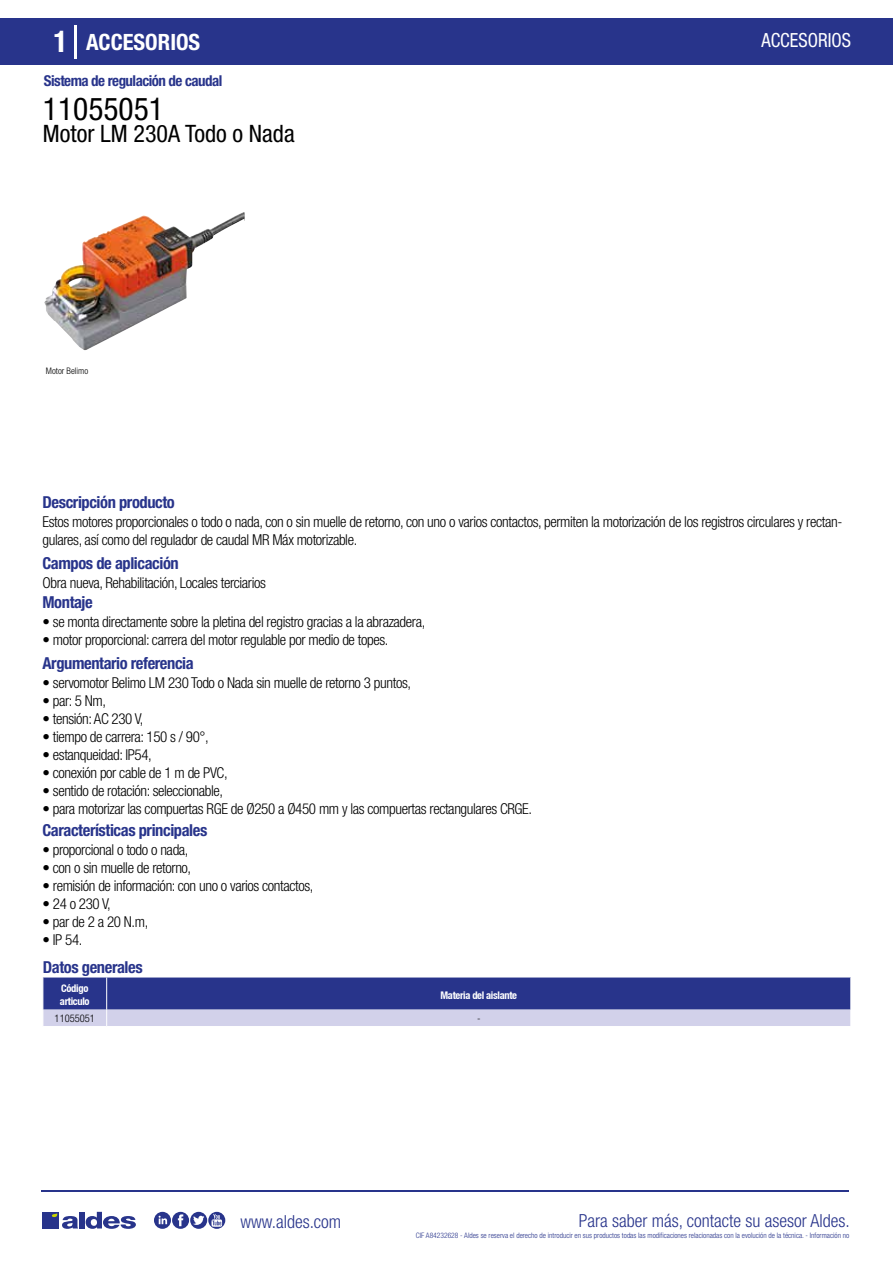
<style>
.page{position:relative;width:893px;height:1263px;background:#fff}
.page>*{position:absolute;margin:0;border:0;box-sizing:border-box;transform-origin:0 0}
.t1{font:condensed 31.5px "Helvetica Neue LT Std";color:#000}
.t2{font:condensed 24px "Helvetica Neue LT Std";color:#000}
.t3{font:700 condensed 22.5px "Helvetica Neue LT Std";color:#fff}
.t4{font:condensed 19.5px "Helvetica Neue LT Std";color:#fff;scale:.95 1}
.t5{font:300 condensed 18px "Helvetica Neue";color:#28348b}
.t6{font:700 condensed 16.5px "Helvetica Neue LT Std";letter-spacing:-.025em;color:#28348b}
.t7{font:300 condensed 15px/18px "Helvetica Neue LT Std";letter-spacing:-.025em;color:#000}
.t8{font:700 condensed 15px "Helvetica Neue LT Std";letter-spacing:-.035em;color:#28348b}
.t9{font:700 condensed 10.5px/13.5px "Helvetica Neue";letter-spacing:-.03em;color:#fff}
.t10{font:300 condensed 10.5px "Helvetica Neue";color:#000}
.t11{font:300 condensed 9px "Helvetica Neue";color:#000}
.t12{font:300 condensed 7.5px "Helvetica Neue";color:#28348b}
.s1{font-size:30px}
</style>
<div class="page">
<div style="left:0;top:18px;width:893px;height:46px;background:#28348b"></div>
<hr style="left:74px;top:25px;width:2px;height:33px;background:#fff">
<img style="left:44px;top:212px;width:200px;height:138px">
<svg style="left:43px;top:977px;width:808px;height:49px;background:#646bac"></svg>
<hr style="left:41px;top:1190px;width:808px;height:1px;background:#28348b">
<svg style="left:154px;top:1212px;width:71px;height:17px"></svg>
<div style="left:42px;top:1212px;width:17px;height:16px;background:#28348b"></div>
<div style="left:79px;top:1212px;width:5px;height:16px;background:#28348b"></div>
<svg style="left:86px;top:1212px;width:50px;height:17px"></svg>
<svg style="left:52px;top:1213px;width:26px;height:16px"></svg>
<h3 class="t3" style="left:54px;top:28px;width:148px"><span class="s1">1</span> ACCESORIOS</h3>
<h3 class="t4" style="left:761px;top:29px;width:96px">ACCESORIOS</h3>
<p class="t8" style="left:44px;top:71px;width:180px">Sistema de regulación de caudal</p>
<h1 class="t1" style="left:43px;top:91px;width:122px">11055051</h1>
<h2 class="t2" style="left:43px;top:120px;width:253px">Motor LM 230A Todo o Nada</h2>
<p class="t11" style="left:46px;top:365px;width:44px">Motor Belimo</p>
<p class="t6" style="left:43px;top:492px;width:134px">Descripción producto</p>
<p class="t7" style="left:43px;top:513px;width:801px">Estos motores proporcionales o todo o nada, con o sin muelle de retorno, con uno o varios contactos, permiten la motorización de los registros circulares y rectan&shy;gulares, así como del regulador de caudal MR Máx motorizable.</p>
<p class="t7" style="left:43px;top:573px;width:225px">Obra nueva, Rehabilitación, Locales terciarios</p>
<p class="t7" style="left:43px;top:613px;width:384px">• se monta directamente sobre la pletina del registro gracias a la abrazadera,</p>
<p class="t7" style="left:43px;top:631px;width:347px">• motor proporcional: carrera del motor regulable por medio de topes.</p>
<p class="t6" style="left:43px;top:553px;width:138px">Campos de aplicación</p>
<p class="t6" style="left:43px;top:592px;width:52px">Montaje</p>
<p class="t6" style="left:43px;top:653px;width:153px">Argumentario referencia</p>
<p class="t7" style="left:43px;top:674px;width:370px">• servomotor Belimo LM 230 Todo o Nada sin muelle de retorno 3 puntos,</p>
<p class="t7" style="left:43px;top:692px;width:65px">• par: 5 Nm,</p>
<p class="t7" style="left:43px;top:710px;width:103px">• tensión: AC 230 V,</p>
<p class="t7" style="left:43px;top:728px;width:168px">• tiempo de carrera: 150 s / 90°,</p>
<p class="t7" style="left:43px;top:746px;width:111px">• estanqueidad: IP54,</p>
<p class="t7" style="left:43px;top:764px;width:187px">• conexión por cable de 1 m de PVC,</p>
<p class="t7" style="left:43px;top:782px;width:182px">• sentido de rotación: seleccionable,</p>
<p class="t7" style="left:43px;top:800px;width:491px">• para motorizar las compuertas RGE de Ø250 a Ø450 mm y las compuertas rectangulares CRGE.</p>
<p class="t6" style="left:43px;top:820px;width:166px">Características principales</p>
<p class="t7" style="left:43px;top:841px;width:148px">• proporcional o todo o nada,</p>
<p class="t7" style="left:43px;top:859px;width:150px">• con o sin muelle de retorno,</p>
<p class="t7" style="left:43px;top:877px;width:273px">• remisión de información: con uno o varios contactos,</p>
<p class="t7" style="left:43px;top:895px;width:70px">• 24 o 230 V,</p>
<p class="t7" style="left:43px;top:913px;width:107px">• par de 2 a 20 N.m,</p>
<p class="t7" style="left:43px;top:931px;width:42px">• IP 54.</p>
<p class="t6" style="left:43px;top:957px;width:101px">Datos generales</p>
<p class="t9" style="left:60px;top:981px;width:31px">Código articulo</p>
<p class="t9" style="left:440px;top:988px;width:78px">Materia del aislante</p>
<p class="t10" style="left:55px;top:1012px;width:42px">11055051</p>
<p class="t10" style="left:477px;top:1012px;width:5px">-</p>
<p class="t5" style="left:240px;top:1211px;width:102px">www.aldes.com</p>
<p class="t5" style="left:579px;top:1211px;width:272px">Para saber más, contacte su asesor Aldes.</p>
<p class="t12" style="left:416px;top:1230px;width:435px">CIF A84232628 - Aldes se reserva el derecho de introducir en sus productos todas las modificaciones relacionadas con la evolución de la técnica. - Información no</p>
</div>
